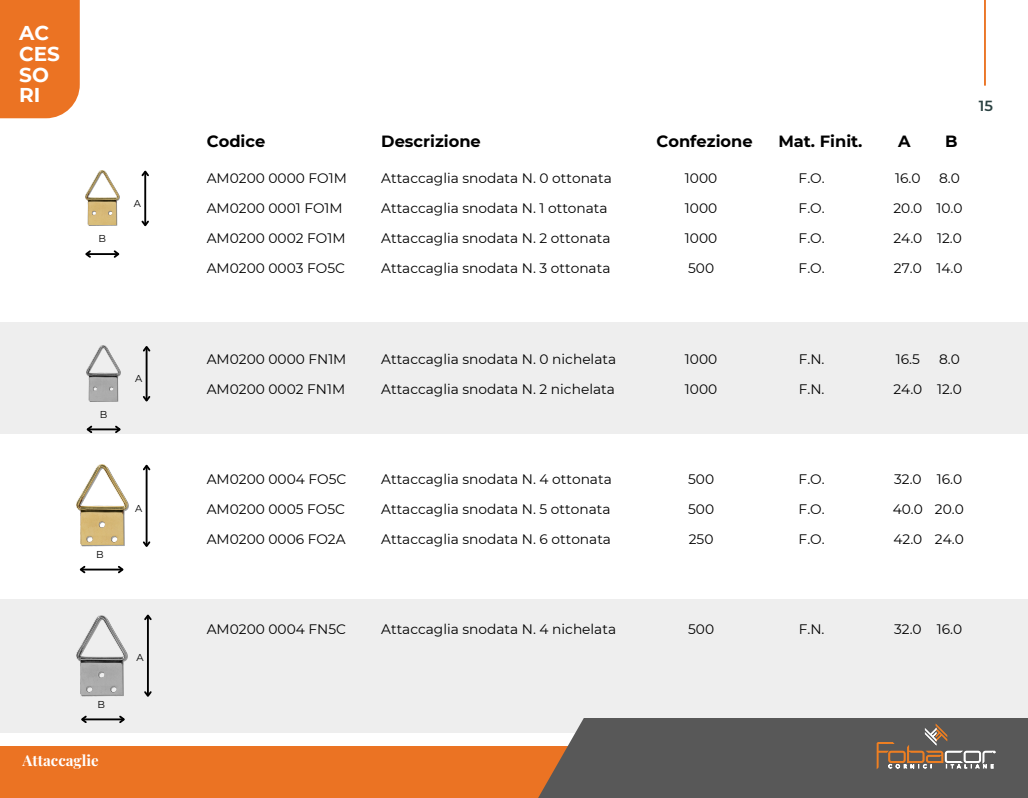
<style>
.page{position:relative;width:1028px;height:798px;background:#fff}
.page>*{position:absolute;margin:0;border:0;box-sizing:border-box;transform-origin:0 0}
.t1{font:700 20px/20.6px "Montserrat";color:#fff}
.t2{font:700 16.25px "Montserrat";color:#000}
.t3{font:700 15px "Playfair Display";color:#fff}
.t4{font:600 14.62px "Montserrat";color:#2b4242}
.t5{font:13.75px/30px "Montserrat";color:#000}
.t6{font:10px "Montserrat";color:#000}
</style>
<div class="page">
<div style="left:0;top:322px;width:1028px;height:112px;background:#eee"></div>
<div style="left:0;top:599px;width:1028px;height:134px;background:#eee"></div>
<div style="left:584px;top:718px;width:444px;height:80px;background:#585858"></div>
<svg style="left:877px;top:724px;width:118px;height:44px"></svg>
<div style="left:0;top:746px;width:599px;height:52px;background:#eb7323"></div>
<svg style="left:538px;top:718px;width:61px;height:80px"></svg>
<hr style="left:984px;top:0;width:1px;height:86px;background:#eb7323">
<div style="left:0;top:0;width:80px;height:118px;background:#eb7323"></div>
<img style="left:87px;top:346px;width:33px;height:55px">
<img style="left:85px;top:171px;width:34px;height:55px">
<img style="left:77px;top:616px;width:50px;height:81px">
<img style="left:77px;top:465px;width:51px;height:82px">
<hr style="left:86px;top:253px;width:32px;height:2px;background:#000">
<svg style="left:85px;top:250px;width:8px;height:8px"></svg>
<svg style="left:112px;top:250px;width:8px;height:8px"></svg>
<hr style="left:144px;top:172px;width:2px;height:53px;background:#000">
<svg style="left:141px;top:219px;width:8px;height:8px"></svg>
<svg style="left:141px;top:170px;width:8px;height:8px"></svg>
<hr style="left:88px;top:428px;width:32px;height:2px;background:#000">
<svg style="left:86px;top:425px;width:8px;height:8px"></svg>
<svg style="left:113px;top:425px;width:8px;height:8px"></svg>
<hr style="left:146px;top:347px;width:1px;height:54px;background:#000">
<svg style="left:142px;top:394px;width:9px;height:8px"></svg>
<svg style="left:143px;top:346px;width:8px;height:7px"></svg>
<hr style="left:81px;top:568px;width:42px;height:2px;background:#000">
<svg style="left:79px;top:565px;width:8px;height:9px"></svg>
<svg style="left:116px;top:566px;width:8px;height:8px"></svg>
<hr style="left:146px;top:466px;width:1px;height:80px;background:#000">
<svg style="left:143px;top:540px;width:8px;height:7px"></svg>
<svg style="left:143px;top:464px;width:8px;height:8px"></svg>
<hr style="left:82px;top:718px;width:42px;height:2px;background:#000">
<svg style="left:81px;top:715px;width:7px;height:8px"></svg>
<svg style="left:117px;top:715px;width:8px;height:8px"></svg>
<hr style="left:147px;top:615px;width:2px;height:81px;background:#000">
<svg style="left:144px;top:689px;width:8px;height:8px"></svg>
<svg style="left:144px;top:614px;width:8px;height:8px"></svg>
<h1 class="t1" style="left:19px;top:23px;width:42px">AC<br>CES<br>SO<br>RI</h1>
<p class="t6" style="left:98px;top:232px;width:9px">B</p>
<p class="t6" style="left:134px;top:197px;width:9px">A</p>
<p class="t6" style="left:100px;top:408px;width:9px">B</p>
<p class="t6" style="left:135px;top:372px;width:9px">A</p>
<p class="t6" style="left:96px;top:548px;width:9px">B</p>
<p class="t6" style="left:135px;top:502px;width:9px">A</p>
<p class="t6" style="left:97px;top:698px;width:9px">B</p>
<p class="t3" style="left:23px;top:750px;width:78px">Attaccaglie</p>
<p class="t6" style="left:137px;top:652px;width:9px">A</p>
<p class="t2" style="left:207px;top:132px;width:60px">Codice</p>
<p class="t2" style="left:381px;top:132px;width:101px">Descrizione</p>
<p class="t2" style="left:656px;top:132px;width:98px">Confezione</p>
<p class="t2" style="left:778px;top:132px;width:86px">Mat. Finit.</p>
<p class="t2" style="left:898px;top:132px;width:14px">A</p>
<p class="t2" style="left:945px;top:132px;width:14px">B</p>
<p class="t5" style="left:685px;top:163px;width:34px;text-align:justify">1000<br>1000<br>1000<br>500</p>
<p class="t5" style="left:381px;top:163px;width:232px">Attaccaglia snodata N. 0 ottonata Attaccaglia snodata N. 1 ottonata Attaccaglia snodata N. 2 ottonata Attaccaglia snodata N. 3 ottonata</p>
<p class="t5" style="left:207px;top:163px;width:141px">AM0200 0000 FO1M<br>AM0200 0001 FO1M<br>AM0200 0002 FO1M<br>AM0200 0003 FO5C</p>
<p class="t5" style="left:798px;top:163px;width:28px;text-align:justify">F.O.<br>F.O.<br>F.O.<br>F.O.</p>
<p class="t5" style="left:893px;top:163px;width:30px">16.0<br>20.0<br>24.0<br>27.0</p>
<p class="t5" style="left:936px;top:163px;width:28px">8.0<br>10.0<br>12.0<br>14.0</p>
<p class="t4" style="left:978px;top:97px;width:16px">15</p>
<p class="t5" style="left:207px;top:343px;width:141px">AM0200 0000 FN1M<br>AM0200 0002 FN1M</p>
<p class="t5" style="left:381px;top:343px;width:236px">Attaccaglia snodata N. 0 nichelata<br>Attaccaglia snodata N. 2 nichelata</p>
<p class="t5" style="left:685px;top:343px;width:34px">1000<br>1000</p>
<p class="t5" style="left:798px;top:343px;width:27px">F.N.<br>F.N.</p>
<p class="t5" style="left:893px;top:343px;width:30px">16.5<br>24.0</p>
<p class="t5" style="left:937px;top:343px;width:26px">8.0<br>12.0</p>
<p class="t5" style="left:207px;top:463px;width:141px;text-align:justify">AM0200 0004 FO5C AM0200 0005 FO5C AM0200 0006 FO2A</p>
<p class="t5" style="left:207px;top:613px;width:141px">AM0200 0004 FN5C</p>
<p class="t5" style="left:381px;top:463px;width:232px;text-align:justify">Attaccaglia snodata N. 4 ottonata Attaccaglia snodata N. 5 ottonata Attaccaglia snodata N. 6 ottonata</p>
<p class="t5" style="left:381px;top:613px;width:236px">Attaccaglia snodata N. 4 nichelata</p>
<p class="t5" style="left:688px;top:463px;width:27px;text-align:justify">500<br>500<br>250</p>
<p class="t5" style="left:688px;top:613px;width:27px">500</p>
<p class="t5" style="left:798px;top:463px;width:28px;text-align:justify">F.O.<br>F.O.<br>F.O.</p>
<p class="t5" style="left:798px;top:613px;width:27px">F.N.</p>
<p class="t5" style="left:892px;top:463px;width:32px;text-align:justify">32.0<br>40.0<br>42.0</p>
<p class="t5" style="left:935px;top:463px;width:30px">16.0<br>20.0<br>24.0</p>
<p class="t5" style="left:894px;top:613px;width:29px">32.0</p>
<p class="t5" style="left:936px;top:613px;width:27px">16.0</p>
</div>
